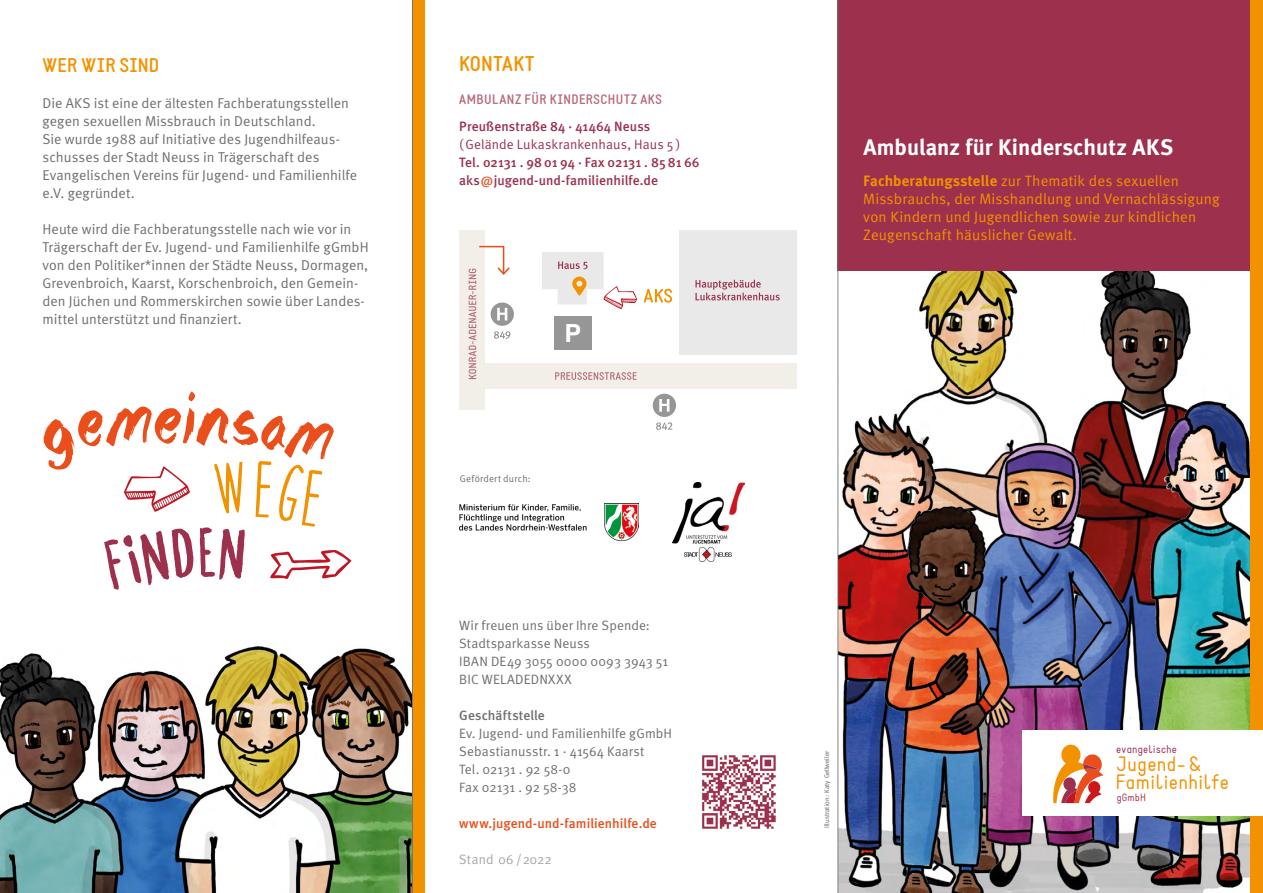
<style>
.page{position:relative;width:1263px;height:893px;background:#fff}
.page>*{position:absolute;margin:0;border:0;box-sizing:border-box;transform-origin:0 0}
.t1{font:700 25.05px "Helvetica";color:#fff}
.t2{font:700 22.5px "Meta";letter-spacing:.005em;color:#fff}
.t3{font:700 21px "Static";letter-spacing:.01em;color:#f39200}
.t4{font:20.55px/18.3px "Static";letter-spacing:.015em;color:#f39200}
.t5{font:700 19.5px "Static";letter-spacing:.005em;color:#f39200}
.t6{font:15px/18px "Meta Normal";letter-spacing:.01em;color:#f39200}
.t7{font:14.25px/18px "Meta Normal";letter-spacing:.005em;color:#706f6f}
.t8{font:13.5px/18px "Meta Normal";letter-spacing:.005em;color:#706f6f}
.t9{font:500 13.5px/18px "Meta";letter-spacing:.01em;color:#9c304d}
.t10{font:13.5px "Meta Normal";letter-spacing:.005em;color:#9c304d}
.t11{font:500 13.5px "Meta";letter-spacing:.005em;color:#e94e1b}
.t12{font:700 13.5px "Static";letter-spacing:.035em;color:#b76b79}
.t13{font:500 13.5px "Meta";letter-spacing:.005em;color:#706f6f}
.t14{font:13.5px "Meta";letter-spacing:.015em;color:#a7a7a6}
.t15{font:11.25px "Static";letter-spacing:.02em;color:#9c304d}
.t16{font:10.5px "Static";letter-spacing:.02em;color:#9c304d}
.t17{font:9.75px "Meta Normal";letter-spacing:.02em;color:#706f6f}
.t18{font:6.75px "Meta";color:#646363}
.s1{color:#e94e1b}
.s2{font-family:"Meta Plus";font-weight:700}
</style>
<div class="page">
<img style="left:839px;top:270px;width:411px;height:623px">
<div style="left:837px;top:0;width:426px;height:270px;background:#9c304d"></div>
<div style="left:1250px;top:0;width:13px;height:893px;background:#f39200"></div>
<div style="left:1022px;top:730px;width:241px;height:86px;background:#fff"></div>
<svg style="left:1053px;top:744px;width:50px;height:59px"></svg>
<img style="left:0;top:646px;width:412px;height:247px">
<div style="left:412px;top:0;width:13px;height:893px;background:#f39200"></div>
<img style="left:702px;top:755px;width:74px;height:74px">
<img style="left:673px;top:482px;width:71px;height:80px">
<img style="left:460px;top:504px;width:178px;height:36px">
<svg style="left:44px;top:392px;width:307px;height:198px"></svg>
<div style="left:679px;top:230px;width:118px;height:124px;background:#e9e9e9"></div>
<div style="left:459px;top:230px;width:26px;height:179px;background:#f2efe9"></div>
<div style="left:485px;top:363px;width:312px;height:26px;background:#f2efe9"></div>
<div style="left:554px;top:316px;width:37px;height:33px;background:#979696"></div>
<div style="left:653px;top:394px;width:23px;height:23px;background:#979696;border-radius:50%"></div>
<svg style="left:659px;top:399px;width:10px;height:13px"></svg>
<div style="left:491px;top:302px;width:23px;height:24px;background:#979696;border-radius:50%"></div>
<svg style="left:542px;top:252px;width:95px;height:57px"></svg>
<svg style="left:695px;top:280px;width:85px;height:21px"></svg>
<svg style="left:643px;top:289px;width:29px;height:14px"></svg>
<svg style="left:469px;top:245px;width:42px;height:134px"></svg>
<svg style="left:555px;top:372px;width:82px;height:8px"></svg>
<svg style="left:656px;top:422px;width:16px;height:8px"></svg>
<svg style="left:412px;top:0;width:1px;height:893px"></svg>
<svg style="left:838px;top:0;width:1px;height:893px"></svg>
<h3 class="t5" style="left:43px;top:53px;width:118px">WER WIR SIND</h3>
<p class="t7" style="left:43px;top:94px;width:316px">Die AKS ist eine der ältesten Fachberatungsstellen gegen sexuellen Missbrauch in Deutschland.<br>Sie wurde 1988 auf Initiative des Jugendhilfeaus&shy;schusses der Stadt Neuss in Trägerschaft des Evangelischen Vereins für Jugend- und Familienhilfe e.V. gegründet.</p>
<p class="t7" style="left:43px;top:220px;width:328px">Heute wird die Fachberatungsstelle nach wie vor in Trägerschaft der Ev. Jugend- und Familienhilfe gGmbH von den Politiker*innen der Städte Neuss, Dormagen, Grevenbroich, Kaarst, Korschenbroich, den Gemein&shy;den Jüchen und Rommerskirchen sowie über Landes&shy;mittel unterstützt und finanziert.</p>
<h3 class="t3" style="left:459px;top:51px;width:77px">KONTAKT</h3>
<p class="t12" style="left:459px;top:92px;width:204px">AMBULANZ FÜR KINDERSCHUTZ AKS</p>
<p class="t9" style="left:459px;top:118px;width:193px">Preußenstraße 84 · 41464 Neuss</p>
<p class="t10" style="left:459px;top:137px;width:223px">( Gelände Lukaskrankenhaus, Haus 5 )</p>
<p class="t9" style="left:459px;top:154px;width:242px">Tel. 02131 . 98 01 94 · Fax 02131 . 85 81 66 aks<span class="s1">@</span>jugend-und-familienhilfe.de</p>
<h1 class="t1" style="left:565px;top:318px;width:18px">P</h1>
<p class="t17" style="left:460px;top:473px;width:72px">Gefördert durch:</p>
<p class="t8" style="left:459px;top:616px;width:210px">Wir freuen uns über Ihre Spende:<br>Stadtsparkasse Neuss<br>IBAN DE49 3055 0000 0093 3943 51<br>BIC WELADEDNXXX</p>
<p class="t13" style="left:459px;top:707px;width:87px">Geschäftstelle</p>
<p class="t8" style="left:459px;top:724px;width:214px">Ev. Jugend- und Familienhilfe gGmbH<br>Sebastianusstr. 1 · 41564 Kaarst<br>Tel. 02131 . 92 58-0<br>Fax 02131 . 92 58-38</p>
<p class="t11" style="left:459px;top:815px;width:199px">www.jugend-und-familienhilfe.de</p>
<p class="t14" style="left:459px;top:851px;width:94px">Stand 06 / 2022</p>
<h2 class="t2" style="left:863px;top:134px;width:311px">Ambulanz für Kinderschutz AKS</h2>
<p class="t6" style="left:863px;top:171px;width:358px"><span class="s2">Fachberatungsstelle</span> zur Thematik des sexuellen Missbrauchs, der Misshandlung und Vernachlässigung von Kindern und Jugendlichen sowie zur kindlichen Zeugenschaft häuslicher Gewalt.</p>
<p class="t18" style="left:823px;top:828px;width:79px;rotate:-90deg">Illustration: Katy Gellweiler</p>
<p class="t15" style="left:1116px;top:742px;width:62px">evangelische</p>
<h3 class="t4" style="left:1115px;top:755px;width:115px">Jugend- &amp;<br>Familienhilfe</h3>
<p class="t16" style="left:1117px;top:791px;width:31px">gGmbH</p>
</div>
